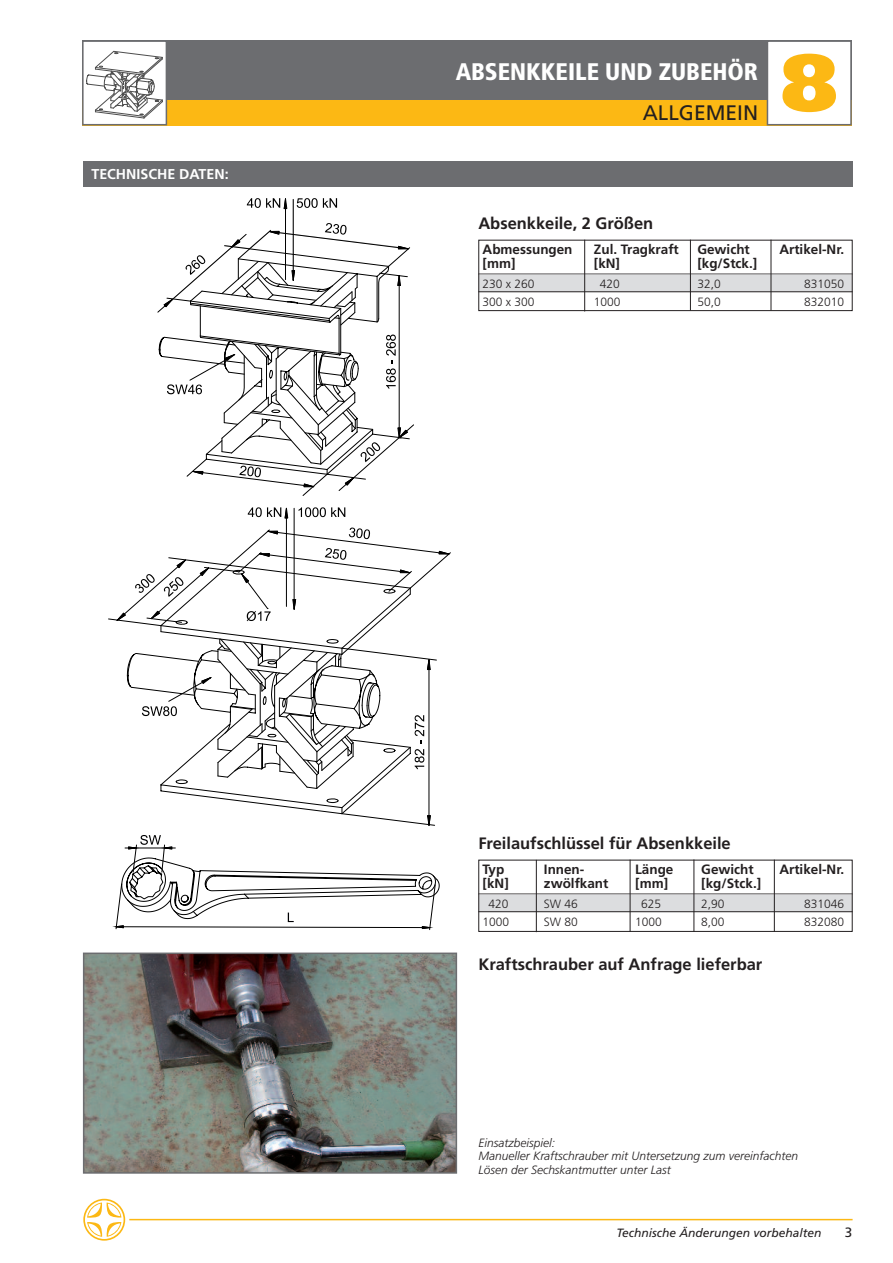
<style>
.page{position:relative;width:893px;height:1263px;background:#fff}
.page>*{position:absolute;margin:0;border:0;box-sizing:border-box;transform-origin:0 0}
.t1{font:900 81px "Frutiger";color:#fcb814}
.t2{font:900 condensed 24px "Frutiger";color:#fff}
.t3{font:21px "Frutiger";color:#231f20}
.t4{font:700 16.5px "Frutiger";color:#231f20}
.t5{font:700 14.25px "Frutiger";color:#fff}
.t6{font:700 13.5px "Frutiger";color:#231f20}
.t7{font:13.5px "Frutiger";color:#231f20}
.t8{font:italic 300 12px/13.5px "Frutiger";color:#231f20}
.t9{font:300 12px "Frutiger";color:#231f20}
.t10{font:italic 12px "Frutiger";color:#231f20}
</style>
<div class="page">
<svg style="left:83px;top:1199px;width:42px;height:41px"></svg>
<hr style="left:129px;top:1219px;width:724px;height:1px;background:#fcb814">
<div style="left:82px;top:40px;width:770px;height:60px;background:#6c6d70"></div>
<div style="left:82px;top:100px;width:770px;height:25px;background:#fcb814"></div>
<div style="left:84px;top:42px;width:82px;height:82px;background:#fff"></div>
<svg style="left:86px;top:51px;width:77px;height:68px"></svg>
<div style="left:82px;top:40px;width:85px;height:85px;border:2px solid #6c6d70"></div>
<div style="left:768px;top:42px;width:82px;height:82px;background:#fff"></div>
<div style="left:767px;top:40px;width:85px;height:85px;border:2px solid #6c6d70"></div>
<div style="left:478px;top:274px;width:375px;height:18px;background:#dcdddf"></div>
<hr style="left:478px;top:291px;width:375px;height:1px;background:#231f20">
<div style="left:478px;top:240px;width:375px;height:71px;border:1px solid #231f20"></div>
<hr style="left:584px;top:240px;width:1px;height:71px;background:#231f20">
<hr style="left:690px;top:240px;width:1px;height:70px;background:#231f20">
<hr style="left:771px;top:240px;width:1px;height:70px;background:#231f20">
<div style="left:478px;top:894px;width:375px;height:18px;background:#dcdddf"></div>
<hr style="left:478px;top:911px;width:375px;height:1px;background:#231f20">
<div style="left:478px;top:860px;width:375px;height:72px;border:1px solid #231f20"></div>
<hr style="left:630px;top:860px;width:1px;height:72px;background:#231f20">
<hr style="left:536px;top:860px;width:1px;height:72px;background:#231f20">
<hr style="left:693px;top:859px;width:1px;height:73px;background:#231f20">
<hr style="left:774px;top:860px;width:1px;height:72px;background:#231f20">
<div style="left:83px;top:162px;width:770px;height:25px;background:#6c6d70"></div>
<svg style="left:157px;top:198px;width:257px;height:298px"></svg>
<svg style="left:108px;top:507px;width:343px;height:319px"></svg>
<svg style="left:116px;top:835px;width:324px;height:95px"></svg>
<img style="left:86px;top:955px;width:368px;height:216px">
<div style="left:83px;top:952px;width:374px;height:222px;border:2px solid #6c6d70"></div>
<p class="t5" style="left:91px;top:169px;width:139px">TECHNISCHE DATEN:</p>
<h2 class="t2" style="left:456px;top:62px;width:304px">ABSENKKEILE UND ZUBEHÖR</h2>
<h3 class="t3" style="left:643px;top:104px;width:117px">ALLGEMEIN</h3>
<h1 class="t1" style="left:781px;top:50px;width:57px">8</h1>
<p class="t4" style="left:478px;top:217px;width:176px">Absenkkeile, 2 Größen</p>
<p class="t6" style="left:483px;top:244px;width:91px">Abmessungen</p>
<p class="t6" style="left:594px;top:244px;width:86px">Zul. Tragkraft</p>
<p class="t6" style="left:697px;top:244px;width:54px">Gewicht</p>
<p class="t6" style="left:779px;top:244px;width:66px">Artikel-Nr.</p>
<p class="t6" style="left:483px;top:257px;width:34px">[mm]</p>
<p class="t6" style="left:594px;top:257px;width:28px">[kN]</p>
<p class="t6" style="left:697px;top:257px;width:61px">[kg/Stck.]</p>
<p class="t9" style="left:483px;top:279px;width:53px">230 x 260</p>
<p class="t9" style="left:600px;top:279px;width:21px">420</p>
<p class="t9" style="left:697px;top:279px;width:25px">32,0</p>
<p class="t9" style="left:804px;top:279px;width:41px">831050</p>
<p class="t9" style="left:483px;top:297px;width:53px">300 x 300</p>
<p class="t9" style="left:594px;top:297px;width:28px">1000</p>
<p class="t9" style="left:697px;top:297px;width:25px">50,0</p>
<p class="t9" style="left:804px;top:297px;width:41px">832010</p>
<p class="t4" style="left:478px;top:837px;width:254px">Freilaufschlüssel für Absenkkeile</p>
<p class="t6" style="left:483px;top:864px;width:23px">Typ</p>
<p class="t6" style="left:544px;top:864px;width:42px">Innen-</p>
<p class="t6" style="left:635px;top:864px;width:40px">Länge</p>
<p class="t6" style="left:701px;top:864px;width:54px">Gewicht</p>
<p class="t6" style="left:779px;top:864px;width:66px">Artikel-Nr.</p>
<p class="t6" style="left:483px;top:877px;width:28px">[kN]</p>
<p class="t6" style="left:544px;top:877px;width:66px">zwölfkant</p>
<p class="t6" style="left:635px;top:877px;width:34px">[mm]</p>
<p class="t6" style="left:701px;top:877px;width:61px">[kg/Stck.]</p>
<p class="t9" style="left:489px;top:899px;width:21px">420</p>
<p class="t9" style="left:544px;top:899px;width:35px">SW 46</p>
<p class="t9" style="left:641px;top:899px;width:21px">625</p>
<p class="t9" style="left:701px;top:899px;width:25px">2,90</p>
<p class="t9" style="left:804px;top:899px;width:41px">831046</p>
<p class="t9" style="left:483px;top:917px;width:28px">1000</p>
<p class="t9" style="left:544px;top:917px;width:35px">SW 80</p>
<p class="t9" style="left:635px;top:917px;width:28px">1000</p>
<p class="t9" style="left:701px;top:917px;width:25px">8,00</p>
<p class="t9" style="left:804px;top:917px;width:41px">832080</p>
<p class="t4" style="left:478px;top:957px;width:285px">Kraftschrauber auf Anfrage lieferbar</p>
<p class="t8" style="left:478px;top:1136px;width:321px">Einsatzbeispiel:<br>Manueller Kraftschrauber mit Untersetzung zum vereinfachten<br>Lösen der Sechskantmutter unter Last</p>
<p class="t10" style="left:616px;top:1228px;width:206px">Technische Änderungen vorbehalten</p>
<p class="t7" style="left:845px;top:1227px;width:9px">3</p>
</div>
